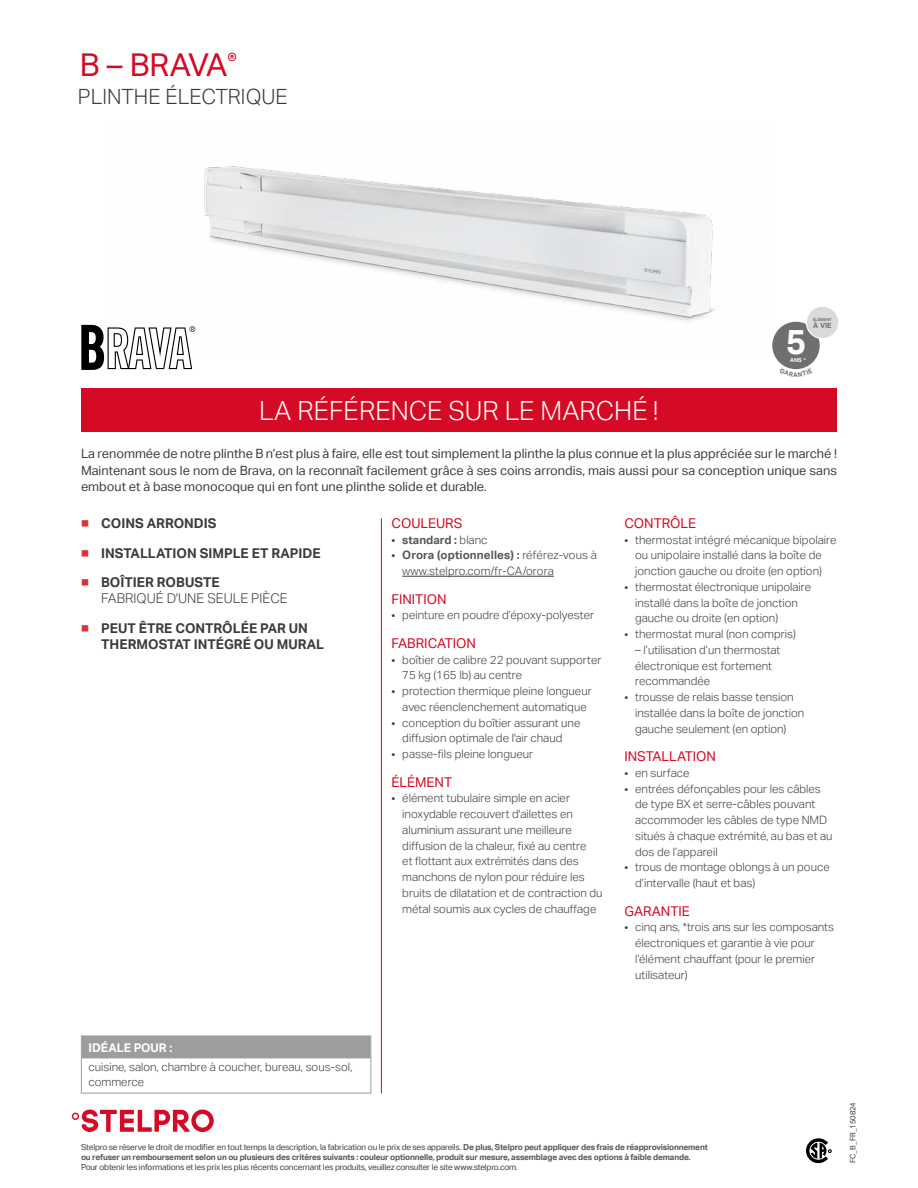
<style>
.page{position:relative;width:918px;height:1188px;background:#fff}
.page>*{position:absolute;margin:0;border:0;box-sizing:border-box;transform-origin:0 0}
.t1{font:700 34.8px "Aktiv Grotesk";color:#fff}
.t2{font:31.5px "Aktiv Grotesk";letter-spacing:-.045em;color:#d50a25}
.t3{font:300 26.25px "Aktiv Grotesk";color:#fff}
.t4{font:300 21px "Aktiv Grotesk";color:#3c3c3b}
.t5{font:700 13.5px/16.2px "Aktiv Grotesk";color:#3c3c3b}
.t6{font:13.5px "Aktiv Grotesk";color:#d50a25}
.t7{font:300 13.5px/16.2px "Aktiv Grotesk";color:#3c3c3b}
.t8{font:12.75px/16.5px "Aktiv Grotesk";color:#3c3c3b;text-align:justify}
.t9{font:700 12px "Aktiv Grotesk";color:#fff}
.t10{font:300 11.55px/15.8px "Aktiv Grotesk";color:#3c3c3b}
.t11{font:700 11.55px "Aktiv Grotesk";color:#575756}
.t12{font:700 8.25px/9.9px "Aktiv Grotesk";letter-spacing:-.02em;color:#575756}
.t13{font:8.25px "Aktiv Grotesk";letter-spacing:-.02em;color:#3c3c3b}
.t14{font:7.5px "Aktiv Grotesk";color:#3c3c3b}
.t15{font:700 7.35px "Aktiv Grotesk";color:#706f6f}
.t16{font:6.45px "Aktiv Grotesk Cd";color:#fff}
.t17{font:700 5.7px "Aktiv Grotesk";color:#fff}
.t18{font:700 4.05px "Aktiv Grotesk";color:#706f6f}
.s1{color:#d93234}
.s2{font-weight:700;color:#d93234}
.s3{font-weight:700}
.s4{font-weight:300;color:#3c3c3b}
.s5{font-weight:700;color:#575756}
.s6{font-weight:400;color:#3c3c3b}
</style>
<div class="page">
<svg style="left:81px;top:325px;width:112px;height:45px"></svg>
<img style="left:106px;top:166px;width:669px;height:189px">
<div style="left:82px;top:1036px;width:288px;height:22px;background:#9d9d9c"></div>
<div style="left:81px;top:1036px;width:290px;height:58px;border:1px solid #9d9d9c"></div>
<hr style="left:402px;top:576px;width:152px;height:1px;background:#3c3c3b">
<hr style="left:381px;top:518px;width:1px;height:576px;background:#d50a25">
<div style="left:81px;top:389px;width:756px;height:43px;background:#d50a25"></div>
<svg style="left:806px;top:1138px;width:25px;height:25px"></svg>
<div style="left:772px;top:322px;width:48px;height:47px;background:#706f6f;border-radius:50%"></div>
<div style="left:806px;top:306px;width:33px;height:33px;background:#dadada;border:1px solid #fff;border-radius:50%"></div>
<svg style="left:72px;top:1110px;width:142px;height:22px"></svg>
<svg style="left:789px;top:368px;width:14px;height:2px"></svg>
<h2 class="t2" style="left:80px;top:47px;width:158px">B – BRAVA<sup>®</sup></h2>
<h3 class="t4" style="left:78px;top:85px;width:212px">PLINTHE ÉLECTRIQUE</h3>
<p class="t18" style="left:813px;top:317px;width:20px">ÉLÉMENT</p>
<p class="t15" style="left:813px;top:321px;width:20px">À VIE</p>
<h1 class="t1" style="left:786px;top:322px;width:22px">5</h1>
<p class="t16" style="left:804px;top:357px;width:4px">*</p>
<p class="t17" style="left:790px;top:357px;width:13px">ANS</p>
<h3 class="t3" style="left:259px;top:395px;width:401px">LA RÉFÉRENCE SUR LE MARCHÉ !</h3>
<p class="t8" style="left:81px;top:446px;width:758px">La renommée de notre plinthe B n’est plus à faire, elle est tout simplement la plinthe la plus connue et la plus appréciée sur le marché !<br>Maintenant sous le nom de Brava, on la reconnaît facilement grâce à ses coins arrondis, mais aussi pour sa conception unique sans embout et à base monocoque qui en font une plinthe solide et durable.</p>
<p class="t5" style="left:81px;top:515px;width:137px"><span class="s1">■</span> COINS ARRONDIS</p>
<p class="t5" style="left:81px;top:545px;width:241px"><span class="s1">■</span> INSTALLATION SIMPLE ET RAPIDE</p>
<p class="t7" style="left:101px;top:574px;width:188px;text-indent:-20px"><span class="s2">■</span> <span class="s3">BOÎTIER ROBUSTE<br></span>FABRIQUÉ D'UNE SEULE PIÈCE</p>
<p class="t5" style="left:101px;top:620px;width:224px;text-indent:-20px"><span class="s1">■</span> PEUT ÊTRE CONTRÔLÉE PAR UN<br>THERMOSTAT INTÉGRÉ OU MURAL</p>
<p class="t6" style="left:392px;top:515px;width:73px">COULEURS</p>
<p class="t11" style="left:391px;top:533px;width:98px"><span class="s4">•</span> standard : <span class="s4">blanc</span></p>
<p class="t10" style="left:402px;top:547px;width:196px;text-indent:-11px">• <span class="s5">Orora (optionnelles) :</span> référez-vous à www.stelpro.com/fr-CA/orora</p>
<p class="t6" style="left:392px;top:591px;width:57px">FINITION</p>
<p class="t10" style="left:391px;top:607px;width:204px">• peinture en poudre d’époxy-polyester</p>
<p class="t6" style="left:392px;top:635px;width:86px">FABRICATION</p>
<p class="t10" style="left:402px;top:652px;width:201px;text-indent:-11px">• boîtier de calibre 22 pouvant supporter<br>75 kg (165 lb) au centre</p>
<p class="t10" style="left:391px;top:683px;width:202px;text-align:center">• protection thermique pleine longueur avec réenclenchement automatique</p>
<p class="t10" style="left:402px;top:715px;width:180px;text-indent:-11px">• conception du boîtier assurant une diffusion optimale de l'air chaud</p>
<p class="t10" style="left:391px;top:746px;width:143px">• passe-fils pleine longueur</p>
<p class="t6" style="left:392px;top:774px;width:62px">ÉLÉMENT</p>
<p class="t10" style="left:402px;top:790px;width:202px;text-indent:-11px">• élément tubulaire simple en acier inoxydable recouvert d'ailettes en aluminium assurant une meilleure diffusion de la chaleur, fixé au centre<br>et flottant aux extrémités dans des manchons de nylon pour réduire les bruits de dilatation et de contraction du métal soumis aux cycles de chauffage</p>
<p class="t6" style="left:624px;top:515px;width:73px">CONTRÔLE</p>
<p class="t10" style="left:624px;top:532px;width:214px;text-align:center">• thermostat intégré mécanique bipolaire ou unipolaire installé dans la boîte de jonction gauche ou droite (en option)</p>
<p class="t10" style="left:635px;top:579px;width:177px;text-indent:-11px">• thermostat électronique unipolaire installé dans la boîte de jonction gauche ou droite (en option)</p>
<p class="t10" style="left:624px;top:626px;width:173px">• thermostat mural (non compris)</p>
<p class="t10" style="left:635px;top:642px;width:147px">– l’utilisation d’un thermostat électronique est fortement recommandée</p>
<p class="t10" style="left:635px;top:689px;width:171px;text-indent:-11px">• trousse de relais basse tension installée dans la boîte de jonction gauche seulement (en option)</p>
<p class="t6" style="left:624px;top:749px;width:93px">INSTALLATION</p>
<p class="t10" style="left:624px;top:765px;width:67px">• en surface</p>
<p class="t10" style="left:635px;top:781px;width:199px;text-indent:-11px">• entrées défonçables pour les câbles de type BX et serre-câbles pouvant accommoder les câbles de type NMD situés à chaque extrémité, au bas et au dos de l’appareil</p>
<p class="t10" style="left:635px;top:859px;width:196px;text-indent:-11px">• trous de montage oblongs à un pouce d’intervalle (haut et bas)</p>
<p class="t6" style="left:624px;top:903px;width:67px">GARANTIE</p>
<p class="t10" style="left:635px;top:919px;width:200px;text-indent:-11px">• cinq ans, *trois ans sur les composants électroniques et garantie à vie pour l’élément chauffant (pour le premier utilisateur)</p>
<p class="t9" style="left:88px;top:1041px;width:85px">IDÉALE POUR :</p>
<p class="t10" style="left:88px;top:1060px;width:265px;line-height:15px">cuisine, salon, chambre à coucher, bureau, sous-sol, commerce</p>
<p class="t12" style="left:81px;top:1143px;width:628px"><span class="s6">Stelpro se réserve le droit de modifier en tout temps la description, la fabrication ou le prix de ses appareils.</span> De plus, Stelpro peut appliquer des frais de réapprovisionnement ou refuser un remboursement selon un ou plusieurs des critères suivants : couleur optionnelle, produit sur mesure, assemblage avec des options à faible demande.</p>
<p class="t13" style="left:81px;top:1163px;width:438px">Pour obtenir les informations et les prix les plus récents concernant les produits, veuillez consulter le site www.stelpro.com.</p>
<p class="t14" style="left:848px;top:1163px;width:63px;rotate:-90deg">FC_B_FR_150824</p>
</div>
